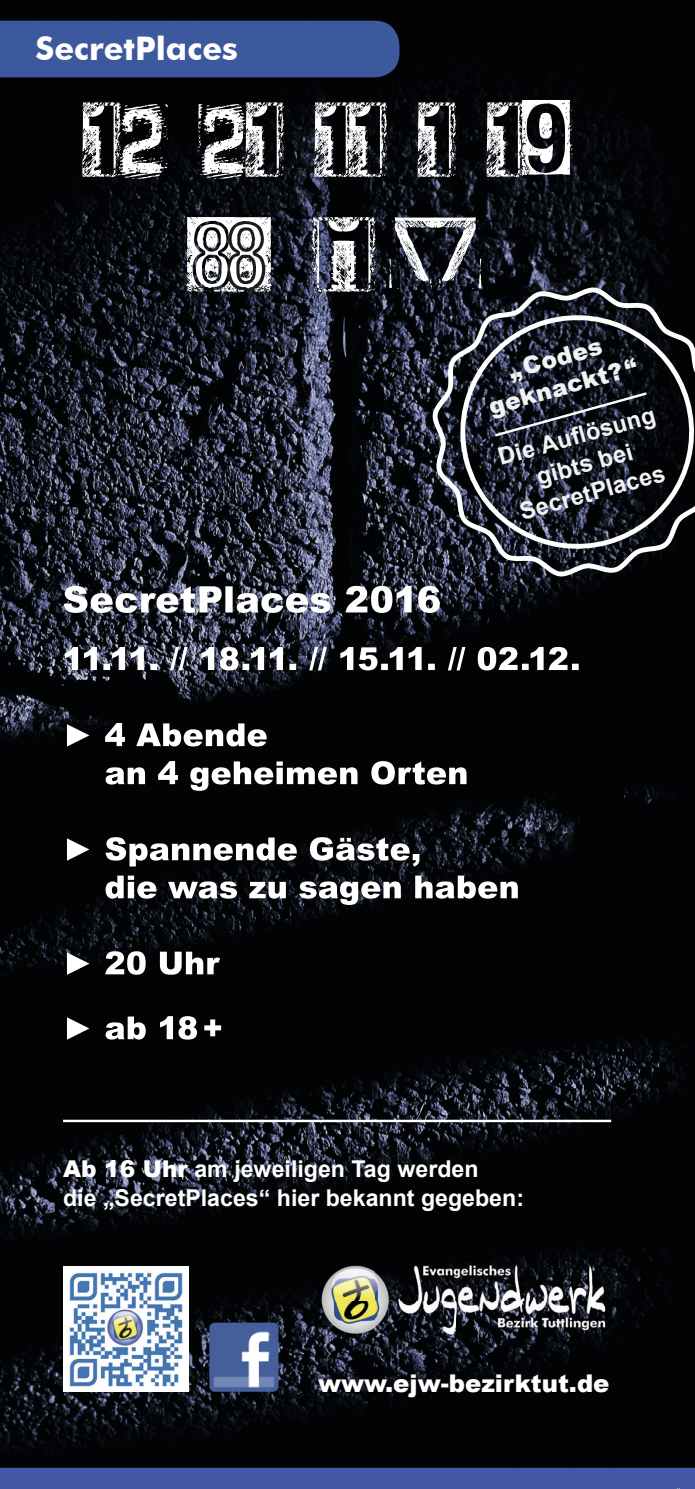
<style>
.page{position:relative;width:695px;height:1489px;background:#fff}
.page>*{position:absolute;margin:0;border:0;box-sizing:border-box;transform-origin:0 0}
.t1{font:75px "CF Anarchy";color:#fff}
.t2{font:700 32.5px "Futura BT";color:#fff}
.t3{font:900 24.25px "Arial";color:#fff}
.t4{font:700 23.75px/29.2px "Arial";color:#f2f3f4;text-align:center}
.t5{font:900 23.75px/29.2px "Arial";color:#f2f3f4;text-align:center}
.t6{font:700 23.25px/29.2px "Arial";color:#fff}
.s1{font-weight:900}
</style>
<div class="page">
<div style="left:0;top:1467px;width:694px;height:21px;background:#4357a5"></div>
<img style="left:0;top:0;width:694px;height:1467px">
<svg style="left:67px;top:837px;width:564px;height:547px;background:#111316"></svg>
<svg style="left:106px;top:761px;width:360px;height:29px"></svg>
<svg style="left:67px;top:723px;width:200px;height:23px"></svg>
<svg style="left:65px;top:647px;width:513px;height:23px"></svg>
<svg style="left:64px;top:586px;width:375px;height:27px"></svg>
<svg style="left:389px;top:217px;width:92px;height:71px"></svg>
<svg style="left:311px;top:217px;width:65px;height:75px"></svg>
<svg style="left:186px;top:217px;width:85px;height:75px"></svg>
<svg style="left:431px;top:286px;width:263px;height:292px;background:#2f323a"></svg>
<svg style="left:444px;top:299px;width:250px;height:260px;background:#2c2e36"></svg>
<svg style="left:492px;top:390px;width:157px;height:48px;background:#232631"></svg>
<hr style="left:63px;top:1119px;width:548px;height:3px;background:#fff">
<img style="left:64px;top:1266px;width:124px;height:125px">
<img style="left:209px;top:1322px;width:69px;height:69px">
<img style="left:293px;top:1250px;width:327px;height:102px">
<svg style="left:0;top:15px;width:399px;height:62px;background:#37508d"></svg>
<h2 class="t2" style="left:35px;top:29px;width:204px">SecretPlaces</h2>
<h1 class="t1" style="left:85px;top:100px;width:486px">12 21 11 1 19</h1>
<p class="t5" style="left:477px;top:363px;width:154px;rotate:-15deg">„ Codes geknackt? “</p>
<p class="t4" style="left:494px;top:443px;width:163px;rotate:-15deg">Die Aufl ösung gibts bei<br>SecretPlaces</p>
<p class="t6" style="left:63px;top:1154px;width:462px"><span class="s1">Ab 16 Uhr</span> am jeweiligen Tag werden<br>die „SecretPlaces“ hier bekannt gegeben:</p>
<p class="t3" style="left:318px;top:1365px;width:293px">www.ejw-bezirktut.de</p>
</div>
